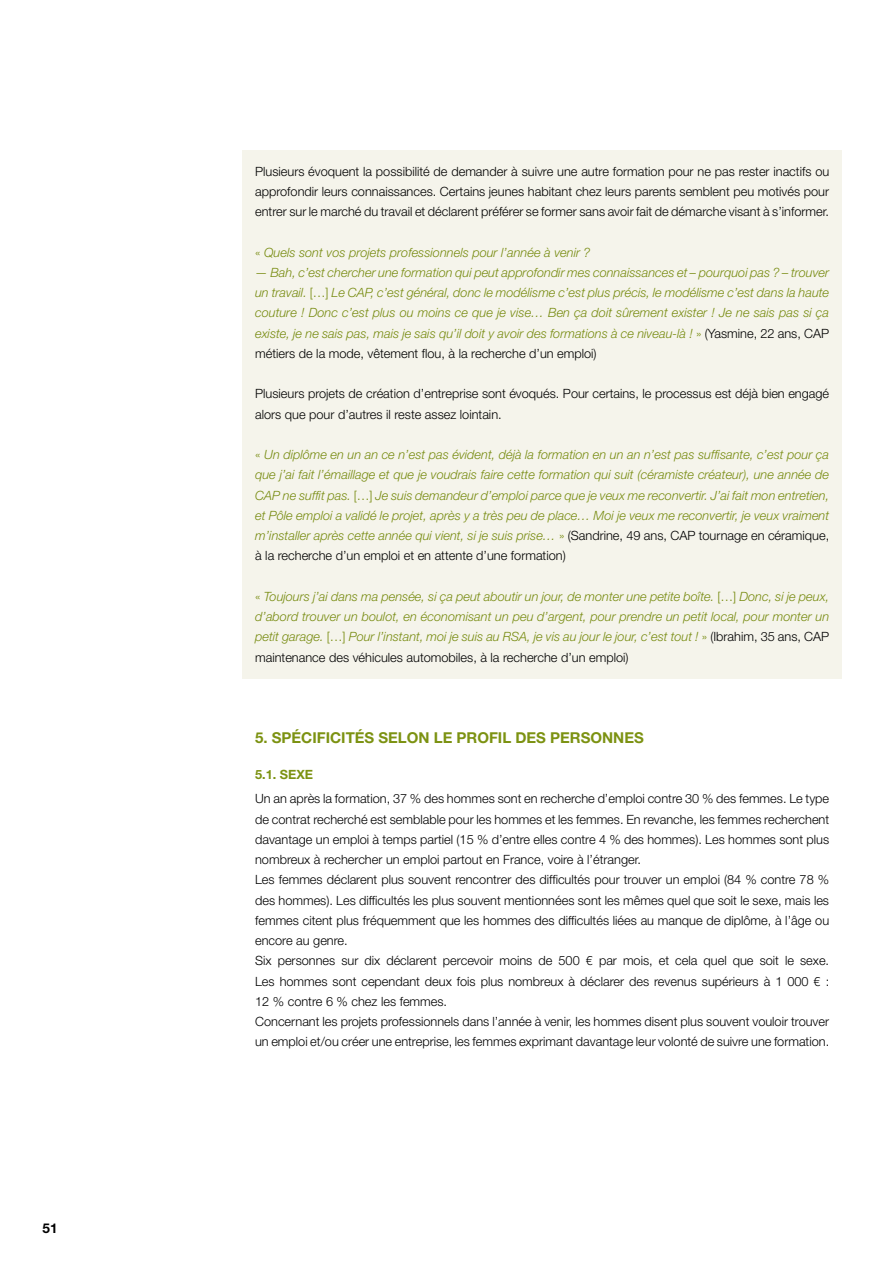
<style>
.page{position:relative;width:893px;height:1263px;background:#fff}
.page>*{position:absolute;margin:0;border:0;box-sizing:border-box;transform-origin:0 0}
.t1{font:700 15px "Helvetica Neue";color:#7c9212}
.t2{font:700 13.5px "Helvetica Neue";color:#000}
.t3{font:300 12.75px/20.2px "Helvetica Neue";color:#000}
.t4{font:italic 300 12.75px/20.2px "Helvetica Neue";color:#7c9212;text-align:justify}
.t5{font:700 12.75px "Helvetica Neue";color:#7c9212}
.s1{font-style:normal}
.s2{font-style:normal;color:#000}
</style>
<div class="page">
<div style="left:242px;top:150px;width:600px;height:528px;background:#f5f4eb"></div>
<p class="t2" style="left:43px;top:1220px;width:17px">51</p>
<p class="t3" style="left:255px;top:161px;width:576px;text-align:justify">Plusieurs évoquent la possibilité de demander à suivre une autre formation pour ne pas rester inactifs ou approfondir leurs connaissances. Certains jeunes habitant chez leurs parents semblent peu motivés pour entrer sur le marché du travail et déclarent préférer se former sans avoir fait de démarche visant à s’informer.</p>
<p class="t4" style="left:255px;top:242px;width:337px"><span class="s1">«</span> Quels sont vos projets professionnels pour l’année à venir ?</p>
<p class="t4" style="left:255px;top:262px;width:576px">— Bah, c’est chercher une formation qui peut approfondir mes connaissances et – pourquoi pas ? – trouver un travail. <span class="s1">[…]</span> Le CAP, c’est général, donc le modélisme c’est plus précis, le modélisme c’est dans la haute couture ! Donc c’est plus ou moins ce que je vise… Ben ça doit sûrement exister ! Je ne sais pas si ça existe, je ne sais pas, mais je sais qu’il doit y avoir des formations à ce niveau-là ! <span class="s1">»</span> <span class="s2">(Yasmine, 22 ans, CAP métiers de la mode, vêtement flou, à la recherche d’un emploi)</span></p>
<p class="t3" style="left:255px;top:383px;width:576px">Plusieurs projets de création d’entreprise sont évoqués. Pour certains, le processus est déjà bien engagé alors que pour d’autres il reste assez lointain.</p>
<p class="t4" style="left:255px;top:444px;width:576px"><span class="s1">«</span> Un diplôme en un an ce n’est pas évident, déjà la formation en un an n’est pas suffisante, c’est pour ça que j’ai fait l’émaillage et que je voudrais faire cette formation qui suit (céramiste créateur), une année de CAP ne suffit pas. <span class="s1">[…]</span> Je suis demandeur d’emploi parce que je veux me reconvertir. J’ai fait mon entretien, et Pôle emploi a validé le projet, après y a très peu de place… Moi je veux me reconvertir, je veux vraiment m’installer après cette année qui vient, si je suis prise… <span class="s1">»</span> <span class="s2">(Sandrine, 49 ans, CAP tournage en céramique, à la recherche d’un emploi et en attente d’une formation)</span></p>
<p class="t4" style="left:255px;top:586px;width:576px"><span class="s1">«</span> Toujours j’ai dans ma pensée, si ça peut aboutir un jour, de monter une petite boîte. <span class="s1">[…]</span> Donc, si je peux, d’abord trouver un boulot, en économisant un peu d’argent, pour prendre un petit local, pour monter un petit garage. <span class="s1">[…]</span> Pour l’instant, moi je suis au RSA, je vis au jour le jour, c’est tout ! <span class="s1">»</span> <span class="s2">(Ibrahim, 35 ans, CAP maintenance des véhicules automobiles, à la recherche d’un emploi)</span></p>
<p class="t1" style="left:255px;top:728px;width:36px">5. SPÉCIFICITÉS</p>
<p class="t1" style="left:378px;top:728px;width:11px">SELON</p>
<p class="t1" style="left:434px;top:728px;width:33px">LE PROFIL</p>
<p class="t1" style="left:515px;top:728px;width:11px">DES</p>
<p class="t1" style="left:550px;top:728px;width:12px">PERSONNES</p>
<p class="t5" style="left:255px;top:766px;width:58px">5.1. SEXE</p>
<p class="t3" style="left:255px;top:788px;width:576px">Un an après la formation, 37 % des hommes sont en recherche d’emploi contre 30 % des femmes. Le type de contrat recherché est semblable pour les hommes et les femmes. En revanche, les femmes recherchent davantage un emploi à temps partiel (15 % d’entre elles contre 4 % des hommes). Les hommes sont plus nombreux à rechercher un emploi partout en France, voire à l’étranger.<br>Les femmes déclarent plus souvent rencontrer des difficultés pour trouver un emploi (84 % contre 78 % des hommes). Les difficultés les plus souvent mentionnées sont les mêmes quel que soit le sexe, mais les femmes citent plus fréquemment que les hommes des difficultés liées au manque de diplôme, à l’âge ou encore au genre.<br>Six personnes sur dix déclarent percevoir moins de 500 € par mois, et cela quel que soit le sexe.<br>Les hommes sont cependant deux fois plus nombreux à déclarer des revenus supérieurs à 1 000 € :<br>12 % contre 6 % chez les femmes.<br>Concernant les projets professionnels dans l’année à venir, les hommes disent plus souvent vouloir trouver un emploi et/ou créer une entreprise, les femmes exprimant davantage leur volonté de suivre une formation.</p>
</div>
